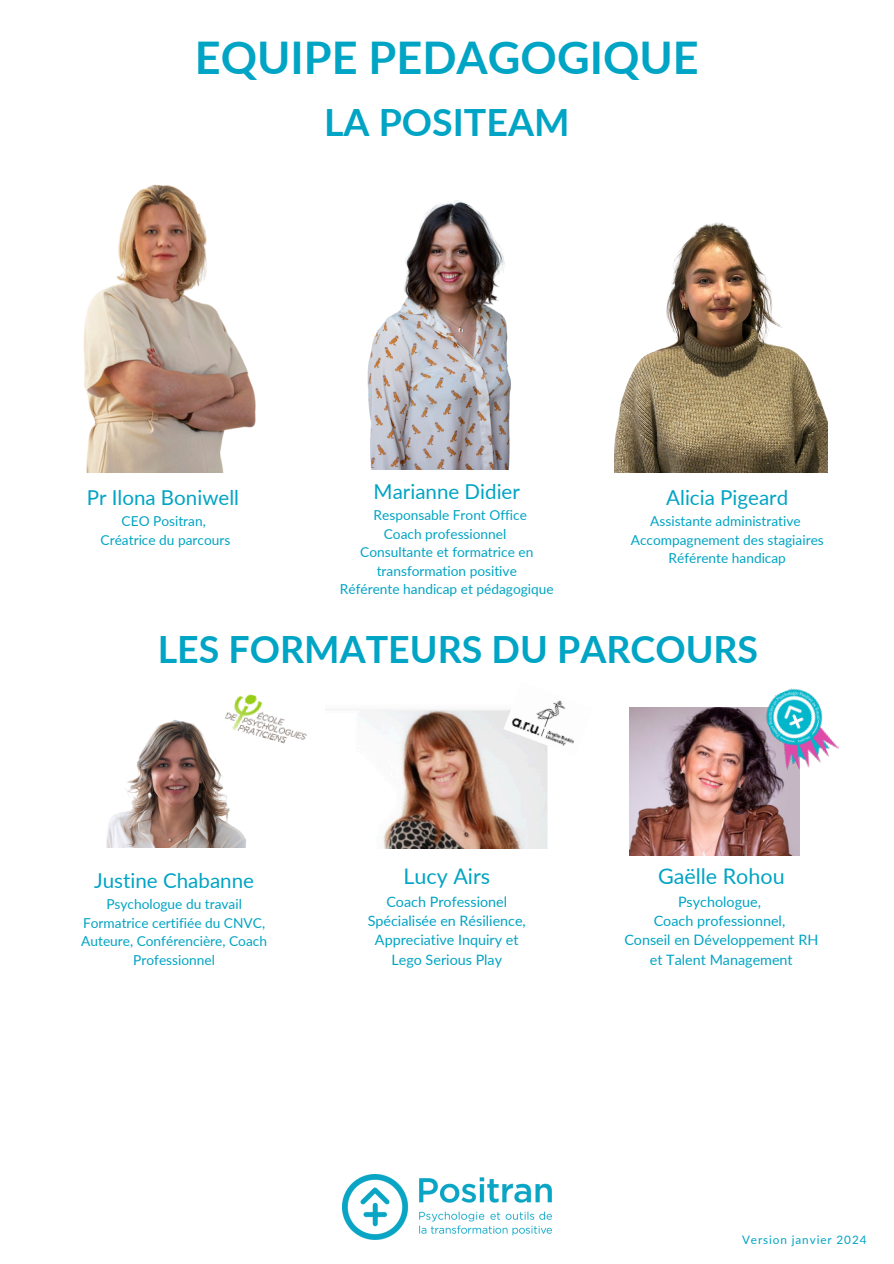
<style>
.page{position:relative;width:894px;height:1264px;background:#fff}
.page>*{position:absolute;margin:0;border:0;box-sizing:border-box;transform-origin:0 0}
.t1{font:700 45px "Lato";color:#00a4c4}
.t2{font:700 37.5px "Lato";color:#00a4c4}
.t3{font:21.45px "Lato";color:#00a4c4}
.t4{font:20.55px "Lato";color:#00a4c4}
.t5{font:14.4px/19.4px "Lato";color:#00a4c4;text-align:center}
.t6{font:13.65px/18.5px "Lato";color:#00a4c4;text-align:center}
.t7{font:11.7px "Lato";letter-spacing:.075em;color:#00a4c4}
</style>
<div class="page">
<img style="left:371px;top:709px;width:176px;height:139px">
<img style="left:503px;top:700px;width:71px;height:56px">
<img style="left:342px;top:1174px;width:209px;height:65px">
<img style="left:629px;top:707px;width:170px;height:148px">
<img style="left:758px;top:688px;width:81px;height:88px">
<img style="left:234px;top:694px;width:73px;height:50px">
<img style="left:614px;top:222px;width:213px;height:250px">
<img style="left:106px;top:707px;width:169px;height:140px">
<img style="left:84px;top:184px;width:172px;height:289px">
<img style="left:367px;top:200px;width:144px;height:270px">
<p class="t1" style="left:195px;top:29px;width:505px">EQUIPE PEDAGOGIQUE</p>
<p class="t2" style="left:324px;top:99px;width:247px">LA POSITEAM</p>
<p class="t4" style="left:87px;top:484px;width:154px">Pr Ilona Boniwell</p>
<p class="t6" style="left:101px;top:512px;width:131px">CEO Positran,<br>Créatrice du parcours</p>
<h3 class="t4" style="left:373px;top:478px;width:148px">Marianne Didier</h3>
<h3 class="t6" style="left:340px;top:506px;width:215px">Responsable Front Office<br>Coach professionnel<br>Consultante et formatrice en transformation positive<br>Référente handicap et pédagogique</h3>
<h3 class="t4" style="left:666px;top:484px;width:123px">Alicia Pigeard</h3>
<h3 class="t6" style="left:630px;top:512px;width:194px">Assistante administrative<br>Accompagnement des stagiaires<br>Référente handicap</h3>
<p class="t2" style="left:158px;top:626px;width:601px">LES FORMATEURS DU PARCOURS</p>
<p class="t4" style="left:94px;top:867px;width:161px">Justine Chabanne</p>
<p class="t6" style="left:81px;top:894px;width:187px">Psychologue du travail<br>Formatrice certifiée du CNVC,<br>Auteure, Conférencière, Coach<br>Professionnel</p>
<h3 class="t3" style="left:403px;top:862px;width:88px">Lucy Airs</h3>
<h3 class="t5" style="left:367px;top:891px;width:160px">Coach Professionel<br>Spécialisée en Résilience,<br>Appreciative Inquiry et<br>Lego Serious Play</h3>
<p class="t3" style="left:657px;top:862px;width:128px">Gaëlle Rohou</p>
<p class="t5" style="left:624px;top:891px;width:195px">Psychologue,<br>Coach professionnel,<br>Conseil en Développement RH et Talent Management</p>
<p class="t7" style="left:741px;top:1232px;width:126px">Version janvier 2024</p>
</div>
